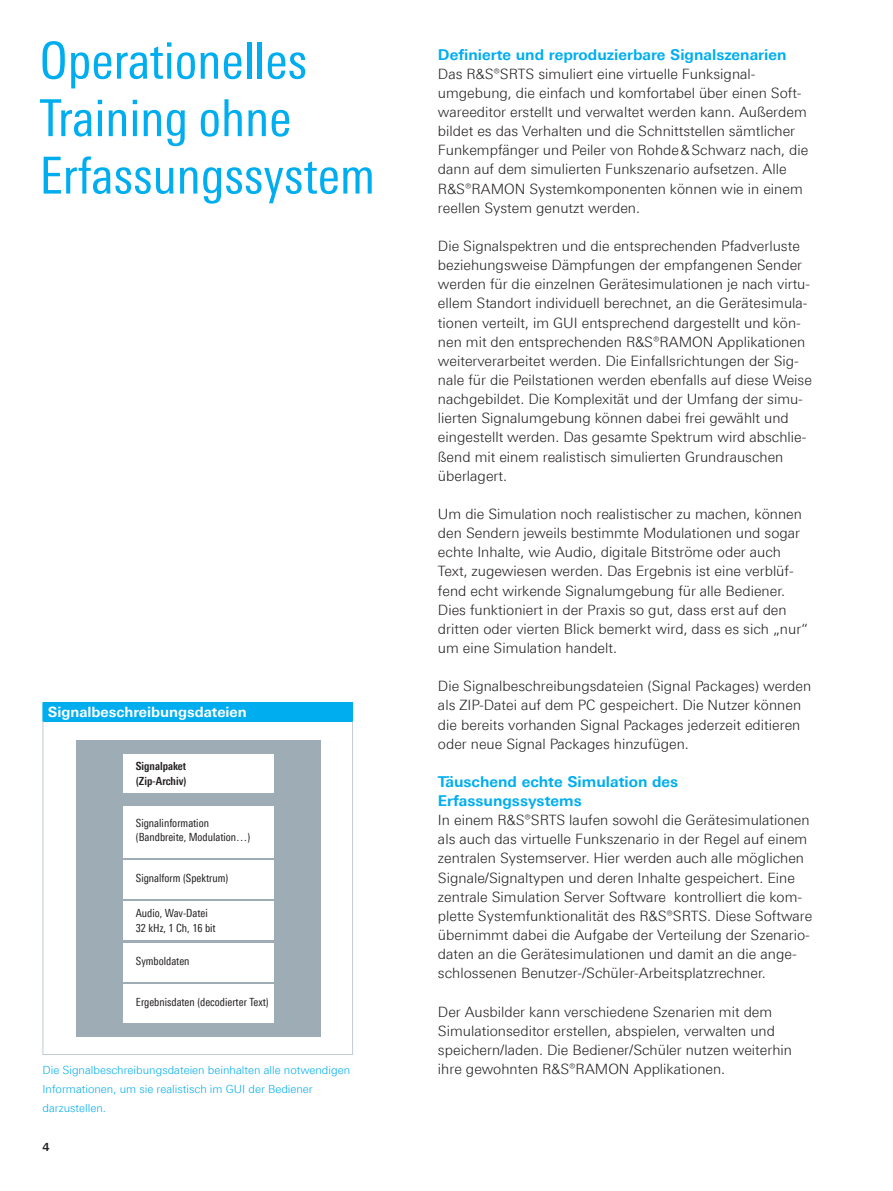
<style>
.page{position:relative;width:893px;height:1191px;background:#fff}
.page>*{position:absolute;margin:0;border:0;box-sizing:border-box;transform-origin:0 0}
.t1{font:51px/57.4px "Linotype Univers 420 Cn";color:#00aeef}
.t2{font:700 15px/19.2px "Linotype Univers 630";color:#00aeef}
.t3{font:300 14.25px/19.2px "Linotype Univers 330";color:#231f20}
.t4{font:700 14.25px "Linotype Univers 630";color:#fff}
.t5{font:11.25px/14.2px "Linotype Univers 420 Cn";color:#231f20}
.t6{font:300 11.25px/19.2px "Linotype Univers 330";color:#00aeef}
.t7{font:700 11.25px/14.2px "Linotype Univers 620 Cn";color:#231f20}
.t8{font:700 11.25px "Linotype Univers 630";color:#231f20}
</style>
<div class="page">
<div style="left:43px;top:702px;width:310px;height:19px;background:#00aeef"></div>
<hr style="left:43px;top:721px;width:1px;height:333px;background:#c2cbd1">
<hr style="left:352px;top:721px;width:1px;height:333px;background:#c2cbd1">
<hr style="left:43px;top:1054px;width:310px;height:1px;background:#c2cbd1">
<div style="left:77px;top:740px;width:244px;height:296px;background:#9dacb5"></div>
<div style="left:123px;top:984px;width:151px;height:38px;background:#fff"></div>
<div style="left:123px;top:943px;width:151px;height:38px;background:#fff"></div>
<div style="left:123px;top:901px;width:151px;height:39px;background:#fff"></div>
<div style="left:123px;top:860px;width:151px;height:38px;background:#fff"></div>
<div style="left:123px;top:805px;width:151px;height:52px;background:#fff"></div>
<div style="left:123px;top:754px;width:151px;height:39px;background:#fff"></div>
<h1 class="t1" style="left:40px;top:32px;width:337px">Operationelles<br>Training ohne<br>Erfassungssystem</h1>
<p class="t4" style="left:48px;top:703px;width:201px">Signalbeschreibungsdateien</p>
<p class="t7" style="left:136px;top:759px;width:52px">Signalpaket (Zip-Archiv)</p>
<p class="t5" style="left:136px;top:815px;width:116px">Signalinformation (Bandbreite, Modulation…)</p>
<p class="t5" style="left:136px;top:871px;width:94px">Signalform (Spektrum)</p>
<p class="t5" style="left:136px;top:906px;width:81px">Audio, Wav-Datei<br>32 kHz, 1 Ch, 16 bit</p>
<p class="t5" style="left:136px;top:953px;width:55px">Symboldaten</p>
<p class="t5" style="left:136px;top:994px;width:134px">Ergebnisdaten (decodierter Text)</p>
<p class="t6" style="left:43px;top:1060px;width:309px">Die Signalbeschreibungsdateien beinhalten alle notwendigen<br>Informationen, um sie realistisch im GUI der Bediener darzustellen.</p>
<p class="t8" style="left:43px;top:1139px;width:9px">4</p>
<p class="t2" style="left:438px;top:44px;width:350px">Definierte und reproduzierbare Signalszenarien</p>
<p class="t3" style="left:438px;top:64px;width:372px">Das R&amp;S®SRTS simuliert eine virtuelle Funksignal&shy;umgebung, die einfach und komfortabel über einen Soft&shy;wareeditor erstellt und verwaltet werden kann. Außerdem bildet es das Verhalten und die Schnittstellen sämtlicher Funkempfänger und Peiler von Rohde&amp;Schwarz nach, die dann auf dem simulierten Funkszenario aufsetzen. Alle R&amp;S®RAMON Systemkomponenten können wie in einem reellen System genutzt werden.</p>
<p class="t3" style="left:438px;top:236px;width:375px">Die Signalspektren und die entsprechenden Pfadverluste beziehungsweise Dämpfungen der empfangenen Sender werden für die einzelnen Gerätesimulationen je nach virtu&shy;ellem Standort individuell berechnet, an die Gerätesimula&shy;tionen verteilt, im GUI entsprechend dargestellt und kön&shy;nen mit den entsprechenden R&amp;S®RAMON Applikationen weiterverarbeitet werden. Die Einfallsrichtungen der Sig&shy;nale für die Peilstationen werden ebenfalls auf diese Weise nachgebildet. Die Komplexität und der Umfang der simu&shy;lierten Signalumgebung können dabei frei gewählt und eingestellt werden. Das gesamte Spektrum wird abschlie&shy;ßend mit einem realistisch simulierten Grundrauschen überlagert.</p>
<p class="t3" style="left:438px;top:504px;width:372px">Um die Simulation noch realistischer zu machen, können den Sendern jeweils bestimmte Modulationen und sogar echte Inhalte, wie Audio, digitale Bitströme oder auch Text, zugewiesen werden. Das Ergebnis ist eine verblüf&shy;fend echt wirkende Signalumgebung für alle Bediener.<br>Dies funktioniert in der Praxis so gut, dass erst auf den dritten oder vierten Blick bemerkt wird, dass es sich „nur“ um eine Simulation handelt.</p>
<p class="t3" style="left:438px;top:676px;width:375px">Die Signalbeschreibungsdateien (Signal Packages) werden als ZIP-Datei auf dem PC gespeichert. Die Nutzer können die bereits vorhanden Signal Packages jederzeit editieren oder neue Signal Packages hinzufügen.</p>
<p class="t2" style="left:438px;top:772px;width:242px">Täuschend echte Simulation des<br>Erfassungssystems</p>
<p class="t3" style="left:438px;top:810px;width:376px">In einem R&amp;S®SRTS laufen sowohl die Gerätesimulationen als auch das virtuelle Funkszenario in der Regel auf einem zentralen Systemserver. Hier werden auch alle möglichen Signale/Signaltypen und deren Inhalte gespeichert. Eine zentrale Simulation Server Software kontrolliert die kom&shy;plette Systemfunktionalität des R&amp;S®SRTS. Diese Software übernimmt dabei die Aufgabe der Verteilung der Szenario&shy;daten an die Gerätesimulationen und damit an die ange&shy;schlossenen Benutzer-/Schüler-Arbeitsplatzrechner.</p>
<p class="t3" style="left:438px;top:1001px;width:356px">Der Ausbilder kann verschiedene Szenarien mit dem Simulationseditor erstellen, abspielen, verwalten und speichern/laden. Die Bediener/Schüler nutzen weiterhin ihre gewohnten R&amp;S®RAMON Applikationen.</p>
</div>
